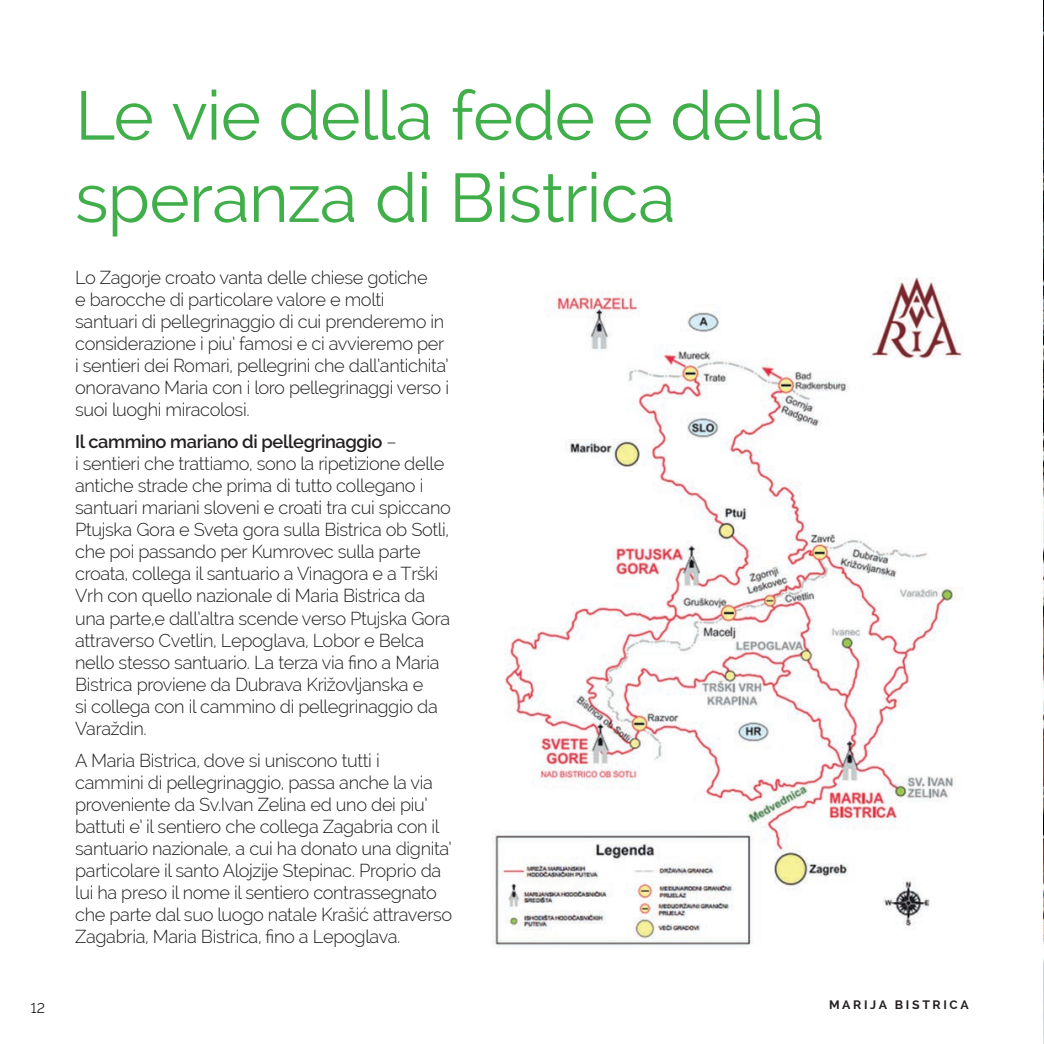
<style>
.page{position:relative;width:1044px;height:1044px;background:#fff}
.page>*{position:absolute;margin:0;border:0;box-sizing:border-box;transform-origin:0 0}
.t1{font:68.6px/82.2px "Raleway";letter-spacing:-.01em;color:#40ae49}
.t2{font:300 18.38px/22.1px "Raleway";letter-spacing:-.02em;color:#231f20}
.t3{font:14px "Raleway";color:#231f20}
.t4{font:700 12.25px "Raleway";letter-spacing:.215em;color:#231f20}
.s1{font-weight:600}
</style>
<div class="page">
<img style="left:493px;top:277px;width:470px;height:669px">
<h1 class="t1" style="left:75px;top:74px;width:751px">Le vie della fede e della speranza di Bistrica</h1>
<p class="t2" style="left:75px;top:266px;width:375px">Lo Zagorje croato vanta delle chiese gotiche<br>e barocche di particolare valore e molti santuari di pellegrinaggio di cui prenderemo in considerazione i piu’ famosi e ci avvieremo per i sentieri dei Romari, pellegrini che dall’antichita’ onoravano Maria con i loro pellegrinaggi verso i suoi luoghi miracolosi.</p>
<p class="t2" style="left:75px;top:430px;width:377px"><span class="s1">Il cammino mariano di pellegrinaggio</span> –<br>i sentieri che trattiamo, sono la ripetizione delle antiche strade che prima di tutto collegano i santuari mariani sloveni e croati tra cui spiccano Ptujska Gora e Sveta gora sulla Bistrica ob Sotli, che poi passando per Kumrovec sulla parte croata, collega il santuario a Vinagora e a Trški Vrh con quello nazionale di Maria Bistrica da una parte,e dall’altra scende verso Ptujska Gora attraverso Cvetlin, Lepoglava, Lobor e Belca nello stesso santuario. La terza via fino a Maria Bistrica proviene da Dubrava Križovljanska e<br>si collega con il cammino di pellegrinaggio da Varaždin.</p>
<p class="t2" style="left:75px;top:749px;width:378px">A Maria Bistrica, dove si uniscono tutti i cammini di pellegrinaggio, passa anche la via proveniente da Sv.Ivan Zelina ed uno dei piu’ battuti e’ il sentiero che collega Zagabria con il santuario nazionale, a cui ha donato una dignita’ particolare il santo Alojzije Stepinac. Proprio da lui ha preso il nome il sentiero contrassegnato che parte dal suo luogo natale Krašić attraverso Zagabria, Maria Bistrica, fino a Lepoglava.</p>
<p class="t3" style="left:31px;top:999px;width:16px">12</p>
<p class="t4" style="left:828px;top:996px;width:141px">MARIJA BISTRICA</p>
</div>
